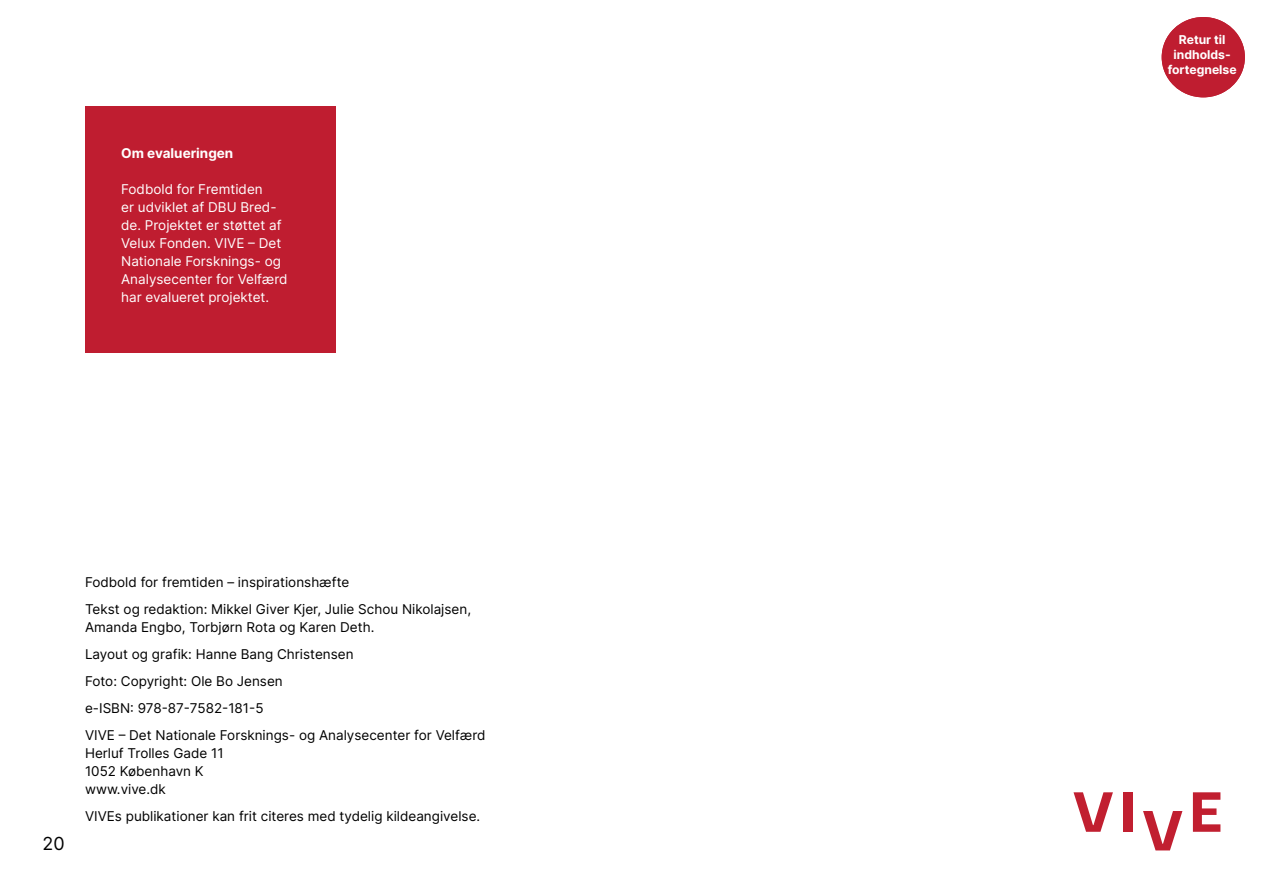
<style>
.page{position:relative;width:1263px;height:893px;background:#fff}
.page>*{position:absolute;margin:0;border:0;box-sizing:border-box;transform-origin:0 0}
.t1{font:18px "Inter";color:#000}
.t2{font:13.5px/27px "Inter";color:#000}
.t3{font:13.5px/18px "Inter";color:#fff}
.t4{font:700 13.5px "Inter";color:#fff}
.t5{font:700 12.15px/14.5px "Inter";color:#fff;text-align:center}
</style>
<div class="page">
<div style="left:1123px;top:792px;width:9px;height:40px;background:#c11f30"></div>
<svg style="left:1143px;top:811px;width:39px;height:39px"></svg>
<svg style="left:1073px;top:792px;width:40px;height:40px"></svg>
<svg style="left:1193px;top:792px;width:27px;height:40px"></svg>
<div style="left:85px;top:106px;width:251px;height:247px;background:#bf1d30"></div>
<div style="left:1162px;top:17px;width:83px;height:80px;background:#bf1d30;border-radius:50%"></div>
<p class="t4" style="left:121px;top:143px;width:114px">Om evalueringen</p>
<p class="t3" style="left:121px;top:179px;width:168px">Fodbold for Fremtiden<br>er udviklet af DBU Bred&shy;de. Projektet er støttet af<br>Velux Fonden. VIVE – Det<br>Nationale Forsknings- og<br>Analysecenter for Velfærd har evalueret projektet.</p>
<h1 class="t1" style="left:43px;top:831px;width:24px">20</h1>
<p class="t2" style="left:85px;top:568px;width:388px">Fodbold for fremtiden – inspirationshæfte<br>Tekst og redaktion: Mikkel Giver Kjer, Julie Schou Nikolajsen,</p>
<p class="t2" style="left:85px;top:613px;width:402px">Amanda Engbo, Torbjørn Rota og Karen Deth.<br>Layout og grafik: Hanne Bang Christensen<br>Foto: Copyright: Ole Bo Jensen<br>e-ISBN: 978-87-7582-181-5<br>VIVE – Det Nationale Forsknings- og Analysecenter for Velfærd</p>
<p class="t2" style="left:85px;top:743px;width:140px;line-height:18px">Herluf Trolles Gade 11<br>1052 København K www.vive.dk</p>
<p class="t2" style="left:85px;top:802px;width:397px">VIVEs publikationer kan frit citeres med tydelig kildeangivelse.</p>
<p class="t5" style="left:1168px;top:32px;width:71px">Retur til indholds&shy;fortegnelse</p>
</div>
